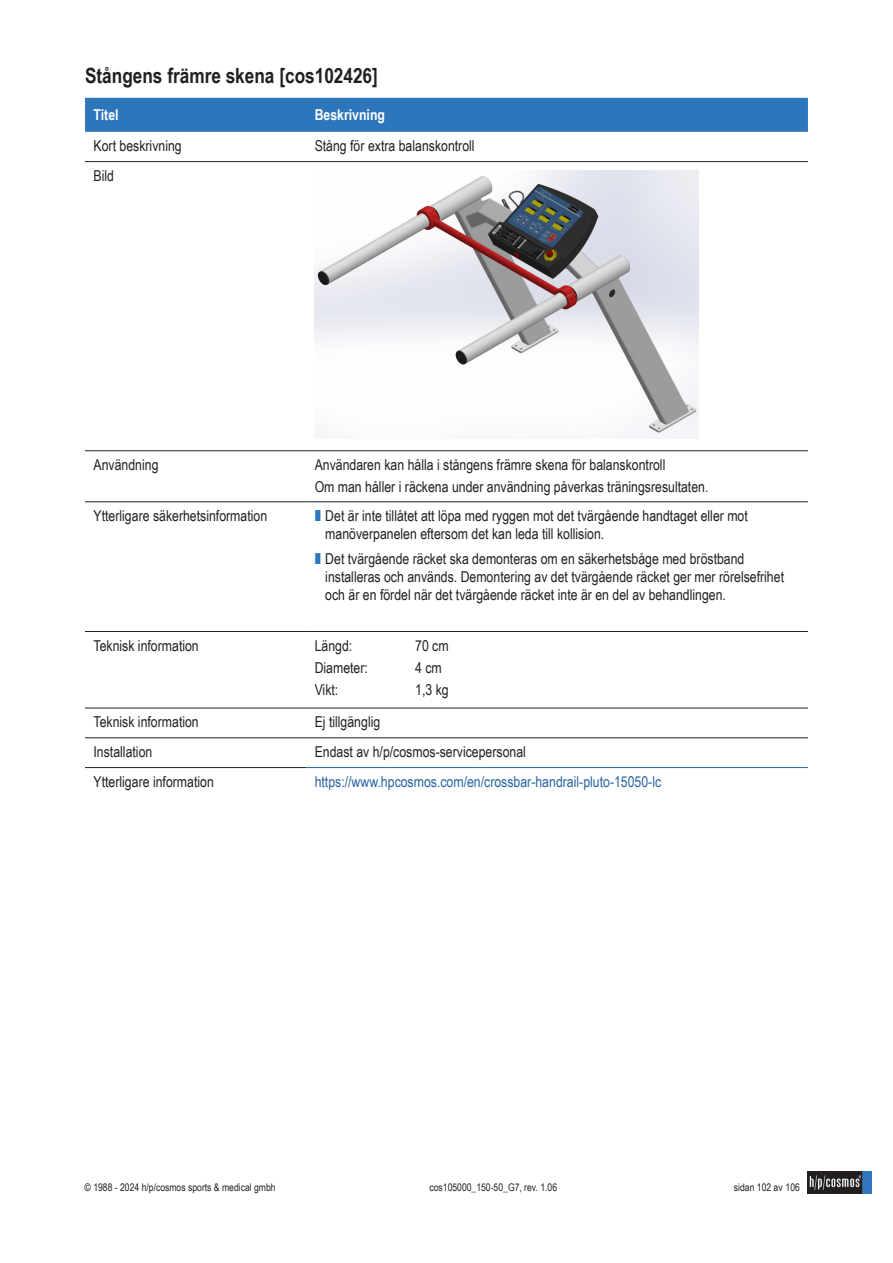
<style>
.page{position:relative;width:893px;height:1263px;background:#fff}
.page>*{position:absolute;margin:0;border:0;box-sizing:border-box;transform-origin:0 0}
.t1{font:700 21px "Arial Narrow";color:#231f20}
.t2{font:15px/18px "Arial Narrow";color:#231f20}
.t3{font:15px "Arial Narrow";color:#2863a2}
.t4{font:700 15px "Arial Narrow";color:#fff}
.t5{font:10.5px "Arial Narrow";color:#231f20}
.s1{color:#2e76bc}
</style>
<div class="page">
<img style="left:808px;top:1171px;width:64px;height:22px">
<div style="left:85px;top:98px;width:723px;height:34px;background:#2e76bc"></div>
<hr style="left:85px;top:450px;width:221px;height:1px;background:#231f20">
<hr style="left:306px;top:450px;width:502px;height:1px;background:#231f20">
<hr style="left:85px;top:501px;width:221px;height:1px;background:#231f20">
<hr style="left:306px;top:501px;width:502px;height:1px;background:#231f20">
<hr style="left:85px;top:631px;width:221px;height:1px;background:#231f20">
<hr style="left:306px;top:631px;width:502px;height:1px;background:#231f20">
<hr style="left:85px;top:708px;width:221px;height:1px;background:#231f20">
<hr style="left:306px;top:708px;width:502px;height:1px;background:#231f20">
<hr style="left:85px;top:737px;width:221px;height:1px;background:#231f20">
<hr style="left:306px;top:737px;width:502px;height:1px;background:#231f20">
<hr style="left:85px;top:767px;width:221px;height:1px;background:#231f20">
<hr style="left:85px;top:161px;width:221px;height:1px;background:#231f20">
<hr style="left:306px;top:161px;width:502px;height:1px;background:#231f20">
<hr style="left:306px;top:767px;width:502px;height:1px;background:#2863a2">
<img style="left:315px;top:170px;width:384px;height:269px">
<h1 class="t1" style="left:85px;top:60px;width:294px">Stångens främre skena [cos102426]</h1>
<p class="t4" style="left:94px;top:104px;width:27px">Titel</p>
<p class="t4" style="left:315px;top:104px;width:72px">Beskrivning</p>
<p class="t2" style="left:94px;top:136px;width:90px">Kort beskrivning</p>
<p class="t2" style="left:315px;top:136px;width:161px">Stång för extra balanskontroll</p>
<p class="t2" style="left:94px;top:166px;width:22px">Bild</p>
<p class="t2" style="left:94px;top:455px;width:66px">Användning</p>
<p class="t2" style="left:315px;top:453px;width:395px;line-height:22.2px">Användaren kan hålla i stångens främre skena för balanskontroll<br>Om man håller i räckena under användning påverkas träningsresultaten.</p>
<p class="t2" style="left:94px;top:506px;width:175px">Ytterligare säkerhetsinformation</p>
<p class="t2" style="left:325px;top:506px;width:424px;text-indent:-11px"><span class="s1">❚</span> Det är inte tillåtet att löpa med ryggen mot det tvärgående handtaget eller mot manöverpanelen eftersom det kan leda till kollision.</p>
<p class="t2" style="left:325px;top:549px;width:460px;text-indent:-11px"><span class="s1">❚</span> Det tvärgående räcket ska demonteras om en säkerhetsbåge med bröstband installeras och används. Demontering av det tvärgående räcket ger mer rörelsefrihet och är en fördel när det tvärgående räcket inte är en del av behandlingen.</p>
<p class="t2" style="left:94px;top:636px;width:107px">Teknisk information</p>
<p class="t2" style="left:315px;top:636px;width:39px">Längd:</p>
<p class="t2" style="left:415px;top:636px;width:35px">70 cm</p>
<p class="t2" style="left:315px;top:658px;width:55px">Diameter:</p>
<p class="t2" style="left:415px;top:658px;width:28px">4 cm</p>
<p class="t2" style="left:315px;top:680px;width:25px">Vikt:</p>
<p class="t2" style="left:415px;top:680px;width:35px">1,3 kg</p>
<p class="t2" style="left:94px;top:713px;width:107px">Teknisk information</p>
<p class="t2" style="left:315px;top:713px;width:67px">Ej tillgänglig</p>
<p class="t2" style="left:94px;top:742px;width:60px">Installation</p>
<p class="t2" style="left:315px;top:742px;width:213px">Endast av h/p/cosmos-servicepersonal</p>
<p class="t2" style="left:94px;top:772px;width:122px">Ytterligare information</p>
<p class="t3" style="left:315px;top:771px;width:348px">https://www.hpcosmos.com/en/crossbar-handrail-pluto-15050-lc</p>
<p class="t5" style="left:85px;top:1179px;width:193px">© 1988 - 2024 h/p/cosmos sports &amp; medical gmbh</p>
<p class="t5" style="left:429px;top:1179px;width:129px">cos105000_150-50_G7, rev. 1.06</p>
<p class="t5" style="left:734px;top:1179px;width:68px">sidan 102 av 106</p>
</div>
